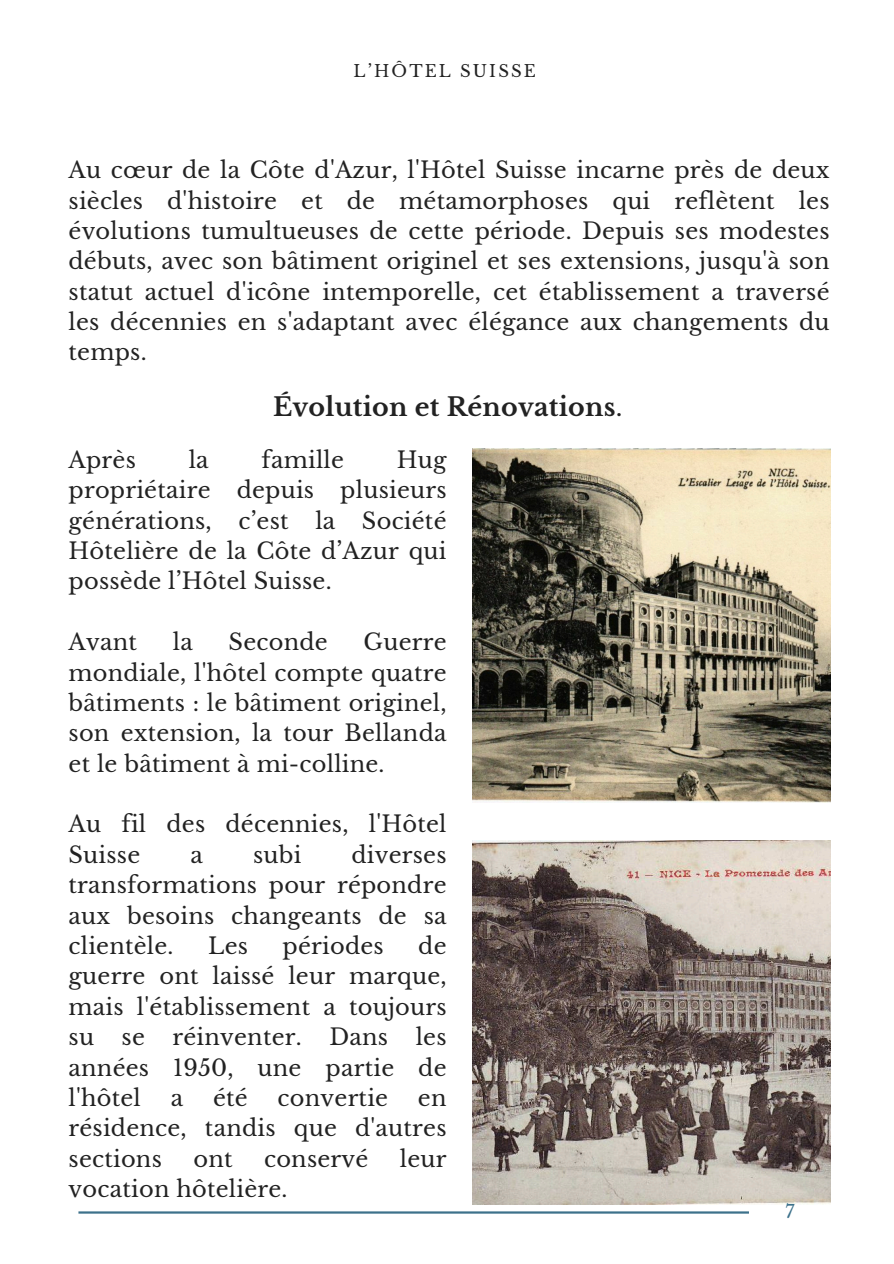
<style>
.page{position:relative;width:894px;height:1264px;background:#fff}
.page>*{position:absolute;margin:0;border:0;box-sizing:border-box;transform-origin:0 0}
.t1{font:700 25.2px "Libre Baskerville";letter-spacing:.01em;color:#222}
.t2{font:22.5px/30.3px "Libre Baskerville";letter-spacing:.01em;color:#222;text-align:justify}
.t3{font:18px "Libre Baskerville";color:#3d718b}
.t4{font:16.5px "Libre Baskerville";letter-spacing:.13em;color:#222}
.s1{font-weight:400}
</style>
<div class="page">
<img style="left:472px;top:448px;width:357px;height:354px">
<img style="left:472px;top:840px;width:357px;height:364px">
<hr style="left:78px;top:1211px;width:670px;height:2px;background:#3d718b">
<p class="t4" style="left:353px;top:61px;width:184px">L’HÔTEL SUISSE</p>
<p class="t2" style="left:69px;top:155px;width:762px">Au cœur de la Côte d'Azur, l'Hôtel Suisse incarne près de deux siècles d'histoire et de métamorphoses qui reflètent les évolutions tumultueuses de cette période. Depuis ses modestes débuts, avec son bâtiment originel et ses extensions, jusqu'à son statut actuel d'icône intemporelle, cet établissement a traversé les décennies en s'adaptant avec élégance aux changements du temps.</p>
<p class="t1" style="left:273px;top:391px;width:351px">Évolution et Rénovations<span class="s1">.</span></p>
<p class="t2" style="left:69px;top:445px;width:69px">Après</p>
<p class="t2" style="left:189px;top:445px;width:21px">la</p>
<p class="t2" style="left:261px;top:445px;width:84px">famille</p>
<p class="t2" style="left:69px;top:445px;width:379px;text-indent:328px">Hug propriétaire depuis plusieurs générations, c’est la Société Hôtelière de la Côte d’Azur qui possède l’Hôtel Suisse.</p>
<p class="t2" style="left:69px;top:627px;width:70px">Avant</p>
<p class="t2" style="left:173px;top:627px;width:21px">la</p>
<p class="t2" style="left:228px;top:627px;width:101px">Seconde</p>
<p class="t2" style="left:69px;top:627px;width:379px;text-indent:295px">Guerre mondiale, l'hôtel compte quatre bâtiments : le bâtiment originel, son extension, la tour Bellanda et le bâtiment à mi-colline.</p>
<p class="t2" style="left:69px;top:809px;width:379px">Au fil des décennies, l'Hôtel<br>Suisse</p>
<p class="t2" style="left:69px;top:839px;width:379px;text-indent:283px">diverses transformations pour répondre aux besoins changeants de sa clientèle.</p>
<p class="t2" style="left:190px;top:839px;width:14px">a</p>
<p class="t2" style="left:253px;top:839px;width:50px">subi</p>
<p class="t2" style="left:69px;top:931px;width:379px;text-indent:349px">de guerre ont laissé leur marque, mais l'établissement a toujours su se réinventer. Dans les années 1950, une partie de l'hôtel</p>
<p class="t2" style="left:208px;top:931px;width:41px">Les</p>
<p class="t2" style="left:282px;top:931px;width:103px">périodes</p>
<p class="t2" style="left:171px;top:1082px;width:14px">a</p>
<p class="t2" style="left:213px;top:1082px;width:36px">été</p>
<p class="t2" style="left:277px;top:1082px;width:112px">convertie</p>
<p class="t2" style="left:69px;top:1082px;width:379px;text-indent:349px">en résidence, tandis que d'autres sections</p>
<p class="t2" style="left:193px;top:1143px;width:41px">ont</p>
<p class="t2" style="left:264px;top:1143px;width:106px">conservé</p>
<p class="t2" style="left:400px;top:1143px;width:48px">leur</p>
<p class="t2" style="left:69px;top:1174px;width:220px">vocation hôtelière.</p>
<p class="t3" style="left:785px;top:1200px;width:11px">7</p>
</div>
